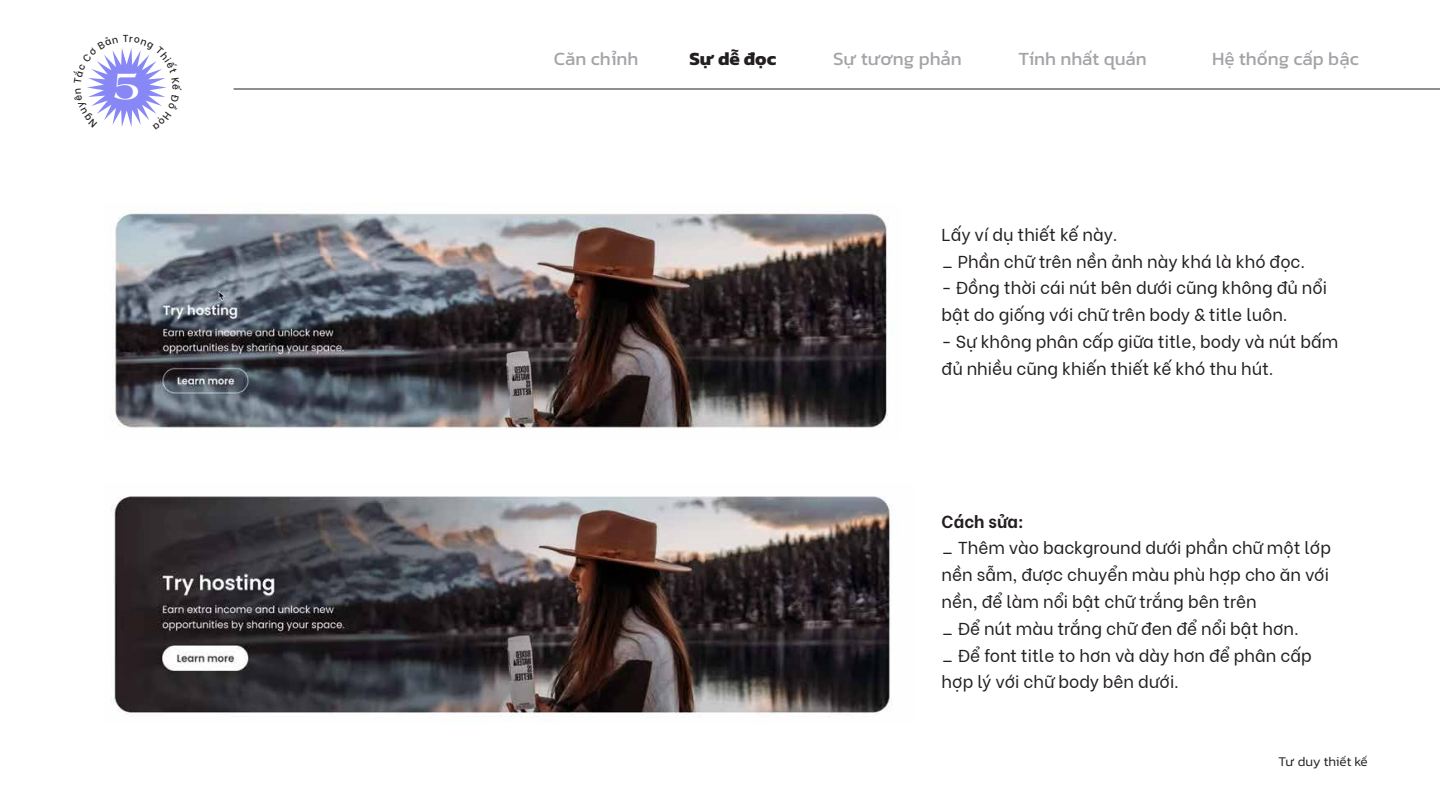
<style>
.page{position:relative;width:1440px;height:810px;background:#fff}
.page>*{position:absolute;margin:0;border:0;box-sizing:border-box;transform-origin:0 0}
.t1{font:700 40.95px "UTM Americana";color:#fff}
.t2{font:18.98px "Kanit";color:#a2a4a7}
.t3{font:700 18.98px "Kanit";letter-spacing:-.005em;color:#231f20}
.t4{font:17.25px/26.8px "Be Vietnam";color:#231f20}
.t5{font:700 17.25px "Be Vietnam";color:#231f20}
.t6{font:300 13.5px "Kanit";letter-spacing:-.015em;color:#231f20}
.t7{font:500 10.05px "Be Vietnam";color:#231f20}
</style>
<div class="page">
<hr style="left:234px;top:89px;width:1206px;height:1px;background:#231f20">
<img style="left:112px;top:210px;width:777px;height:218px">
<img style="left:111px;top:496px;width:788px;height:222px">
<svg style="left:87px;top:48px;width:79px;height:79px"></svg>
<h1 class="t1" style="left:113px;top:56px;width:28px">5</h1>
<p class="t7" style="left:184px;top:84px;width:8px;rotate:90deg">ế</p>
<p class="t2" style="left:554px;top:45px;width:86px">Căn chỉnh</p>
<p class="t3" style="left:689px;top:44px;width:88px">Sự dễ đọc</p>
<p class="t2" style="left:833px;top:45px;width:130px">Sự tương phản</p>
<p class="t2" style="left:1019px;top:45px;width:130px">Tính nhất quán</p>
<p class="t2" style="left:1212px;top:45px;width:148px">Hệ thống cấp bậc</p>
<p class="t4" style="left:942px;top:219px;width:365px">Lấy ví dụ thiết kế này.<br>_ Phần chữ trên nền ảnh này khá là khó đọc.</p>
<p class="t4" style="left:942px;top:273px;width:387px">- Đồng thời cái nút bên dưới cũng không đủ nổi bật do giống với chữ trên body &amp; title luôn.</p>
<p class="t4" style="left:942px;top:327px;width:398px">- Sự không phân cấp giữa title, body và nút bấm đủ nhiều cũng khiến thiết kế khó thu hút.</p>
<p class="t5" style="left:942px;top:507px;width:84px">Cách sửa:</p>
<p class="t4" style="left:942px;top:533px;width:391px">_ Thêm vào background dưới phần chữ một lớp nền sẫm, được chuyển màu phù hợp cho ăn với nền, để làm nổi bật chữ trắng bên trên<br>_ Để nút màu trắng chữ đen để nổi bật hơn.<br>_ Để font title to hơn và dày hơn để phân cấp hợp lý với chữ body bên dưới.</p>
<p class="t6" style="left:1279px;top:753px;width:91px">Tư duy thiết kế</p>
</div>
